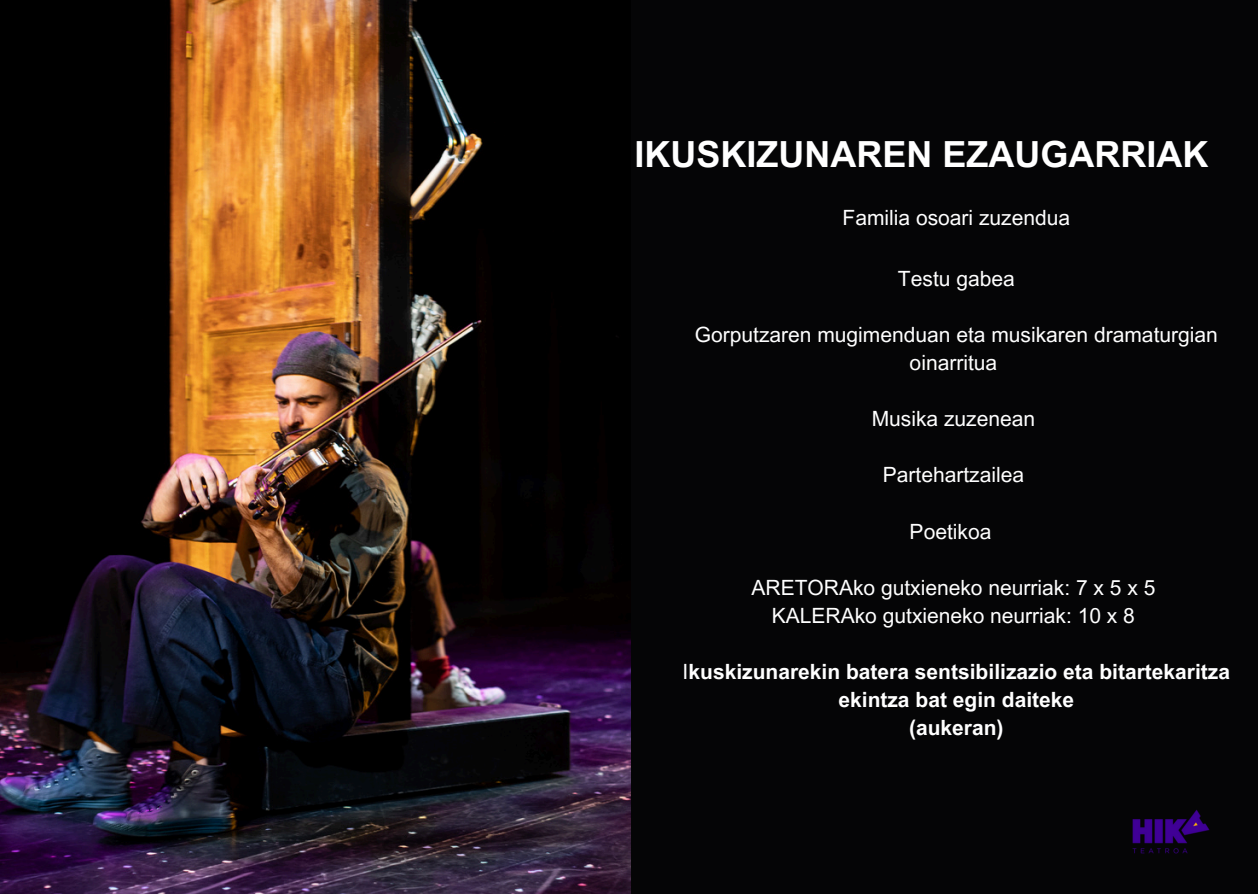
<style>
.page{position:relative;width:1258px;height:894px;background:#fff}
.page>*{position:absolute;margin:0;border:0;box-sizing:border-box;transform-origin:0 0}
.t1{font:700 36px "Arial MT Pro";color:#fff}
.t2{font:21px/27.9px "Arial MT Pro";color:#fff;text-align:center}
.t3{font:700 21px/27.9px "Arial MT Pro";color:#fff;text-align:center}
.s1{font-weight:400}
</style>
<div class="page">
<div style="left:0;top:0;width:1258px;height:893px;background:#050506"></div>
<img style="left:1132px;top:809px;width:78px;height:45px">
<img style="left:0;top:0;width:630px;height:893px">
<p class="t1" style="left:634px;top:141px;width:575px">IKUSKIZUNAREN EZAUGARRIAK</p>
<p class="t2" style="left:842px;top:206px;width:229px">Familia osoari zuzendua</p>
<p class="t2" style="left:898px;top:267px;width:118px">Testu gabea</p>
<p class="t2" style="left:695px;top:323px;width:524px">Gorputzaren mugimenduan eta musikaren dramaturgian oinarritua</p>
<p class="t2" style="left:872px;top:407px;width:165px">Musika zuzenean</p>
<p class="t2" style="left:883px;top:463px;width:143px">Partehartzailea</p>
<p class="t2" style="left:909px;top:519px;width:83px">Poetikoa</p>
<p class="t2" style="left:751px;top:575px;width:405px">ARETORAko gutxieneko neurriak: 7 x 5 x 5</p>
<p class="t2" style="left:772px;top:603px;width:365px">KALERAko gutxieneko neurriak: 10 x 8</p>
<p class="t3" style="left:682px;top:659px;width:549px"><span class="s1">I</span>kuskizunarekin batera sentsibilizazio eta bitartekaritza ekintza bat egin daiteke</p>
<p class="t3" style="left:909px;top:715px;width:96px">(aukeran)</p>
</div>
